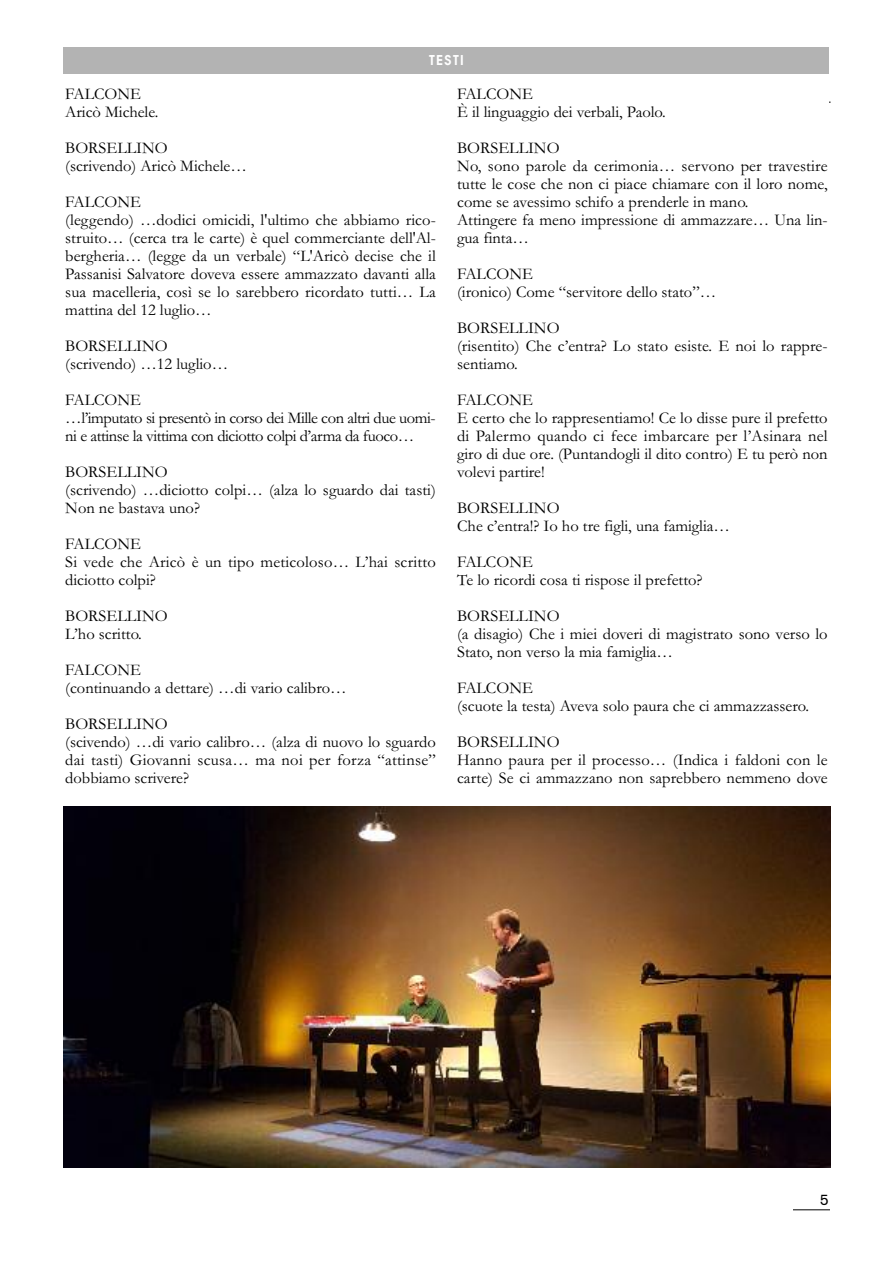
<style>
.page{position:relative;width:893px;height:1263px;background:#fff}
.page>*{position:absolute;margin:0;border:0;box-sizing:border-box;transform-origin:0 0}
.t1{font:16.5px/18px "Garamond";color:#000}
.t2{font:16.5px/18px "Garamond";letter-spacing:-.025em;color:#000}
.t3{font:15px "Akzidenz Grotesk";color:#000}
.t4{font:600 13.5px "Avant Garde";letter-spacing:.105em;color:#fff}
</style>
<div class="page">
<hr style="left:793px;top:1209px;width:37px;height:1px;background:#000">
<div style="left:64px;top:47px;width:765px;height:27px;background:#b3b3b3"></div>
<hr style="left:65px;top:102px;width:766px;height:1px;background:#000">
<div style="left:64px;top:86px;width:765px;height:1092px;background:#fff"></div>
<img style="left:64px;top:806px;width:767px;height:361px">
<p class="t4" style="left:429px;top:53px;width:36px">TESTI</p>
<p class="t1" style="left:65px;top:84px;width:95px">FALCONE<br>Aricò Michele.</p>
<p class="t1" style="left:65px;top:138px;width:183px">BORSELLINO<br>(scrivendo) Aricò Michele…</p>
<p class="t1" style="left:65px;top:192px;width:372px">FALCONE<br>(leggendo) …dodici omicidi, l'ultimo che abbiamo rico&shy;struito… (cerca tra le carte) è quel commerciante dell'Al&shy;bergheria… (legge da un verbale) “L'Aricò decise che il Passanisi Salvatore doveva essere ammazzato davanti alla sua macelleria, così se lo sarebbero ricordato tutti… La mattina del 12 luglio…</p>
<p class="t1" style="left:65px;top:336px;width:164px">BORSELLINO (scrivendo) …12 luglio…</p>
<p class="t2" style="left:65px;top:390px;width:372px">FALCONE<br>…l’imputato si presentò in corso dei Mille con altri due uomi&shy;ni e attinse la vittima con diciotto colpi d’arma da fuoco…</p>
<p class="t1" style="left:65px;top:462px;width:372px">BORSELLINO<br>(scrivendo) …diciotto colpi… (alza lo sguardo dai tasti)<br>Non ne bastava uno?</p>
<p class="t1" style="left:65px;top:534px;width:372px">FALCONE<br>Si vede che Aricò è un tipo meticoloso… L’hai scritto diciotto colpi?</p>
<p class="t1" style="left:65px;top:606px;width:104px">BORSELLINO<br>L’ho scritto.</p>
<p class="t1" style="left:65px;top:660px;width:283px">FALCONE<br>(continuando a dettare) …di vario calibro…</p>
<p class="t1" style="left:65px;top:714px;width:372px">BORSELLINO<br>(scivendo) …di vario calibro… (alza di nuovo lo sguardo dai tasti) Giovanni scusa… ma noi per forza “attinse” dobbiamo scrivere?</p>
<p class="t1" style="left:457px;top:84px;width:210px">FALCONE<br>È il linguaggio dei verbali, Paolo.</p>
<p class="t1" style="left:457px;top:138px;width:372px">BORSELLINO<br>No, sono parole da cerimonia… servono per travestire tutte le cose che non ci piace chiamare con il loro nome, come se avessimo schifo a prenderle in mano.<br>Attingere fa meno impressione di ammazzare… Una lin&shy;gua finta…</p>
<p class="t1" style="left:457px;top:264px;width:261px">FALCONE<br>(ironico) Come “servitore dello stato”…</p>
<p class="t1" style="left:457px;top:318px;width:372px">BORSELLINO<br>(risentito) Che c’entra? Lo stato esiste. E noi lo rappre&shy;sentiamo.</p>
<p class="t1" style="left:457px;top:390px;width:372px">FALCONE<br>E certo che lo rappresentiamo! Ce lo disse pure il prefetto di Palermo quando ci fece imbarcare per l’Asinara nel giro di due ore. (Puntandogli il dito contro) E tu però non volevi partire!</p>
<p class="t1" style="left:457px;top:498px;width:274px">BORSELLINO<br>Che c’entra!? Io ho tre figli, una famiglia…</p>
<p class="t1" style="left:457px;top:552px;width:247px">FALCONE<br>Te lo ricordi cosa ti rispose il prefetto?</p>
<p class="t1" style="left:457px;top:606px;width:372px">BORSELLINO<br>(a disagio) Che i miei doveri di magistrato sono verso lo<br>Stato, non verso la mia famiglia…</p>
<p class="t1" style="left:457px;top:678px;width:353px">FALCONE<br>(scuote la testa) Aveva solo paura che ci ammazzassero.</p>
<p class="t1" style="left:457px;top:732px;width:372px">BORSELLINO<br>Hanno paura per il processo… (Indica i faldoni con le carte) Se ci ammazzano non saprebbero nemmeno dove</p>
<p class="t3" style="left:820px;top:1195px;width:10px">5</p>
</div>
